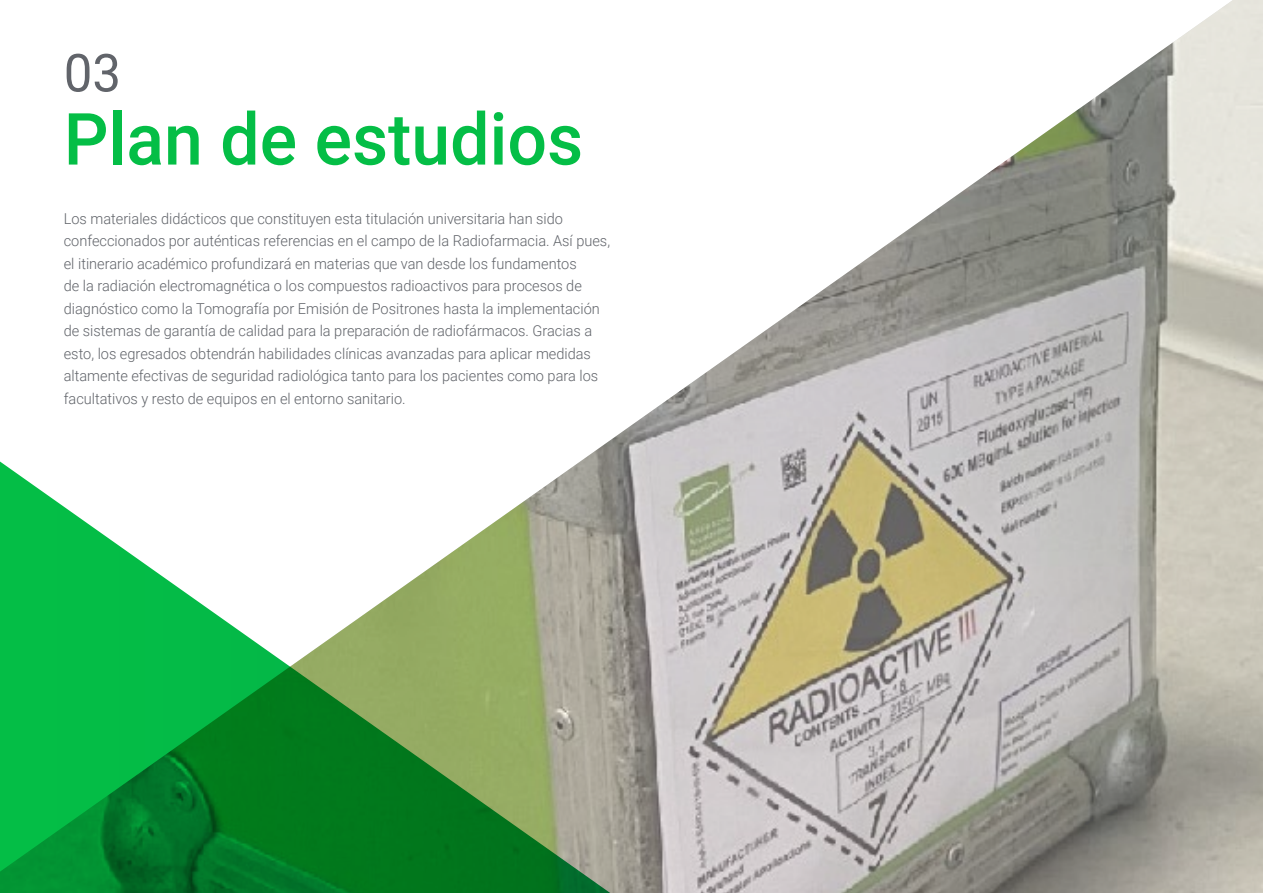
<style>
.page{position:relative;width:1263px;height:893px;background:#fff}
.page>*{position:absolute;margin:0;border:0;box-sizing:border-box;transform-origin:0 0}
.t1{font:500 72px "Roboto";color:#04be46}
.t2{font:52.5px "Roboto";color:#61646a}
.t3{font:300 15px/22.5px "Roboto";color:#61646a}
</style>
<div class="page">
<img style="left:602px;top:0;width:661px;height:893px">
<svg style="left:0;top:446px;width:640px;height:447px"></svg>
<h2 class="t2" style="left:64px;top:36px;width:59px">03</h2>
<h1 class="t1" style="left:64px;top:89px;width:521px">Plan de estudios</h1>
<p class="t3" style="left:64px;top:207px;width:548px">Los materiales didácticos que constituyen esta titulación universitaria han sido confeccionados por auténticas referencias en el campo de la Radiofarmacia. Así pues, el itinerario académico profundizará en materias que van desde los fundamentos<br>de la radiación electromagnética o los compuestos radioactivos para procesos de diagnóstico como la Tomografía por Emisión de Positrones hasta la implementación de sistemas de garantía de calidad para la preparación de radiofármacos. Gracias a esto, los egresados obtendrán habilidades clínicas avanzadas para aplicar medidas altamente efectivas de seguridad radiológica tanto para los pacientes como para los facultativos y resto de equipos en el entorno sanitario.</p>
</div>
